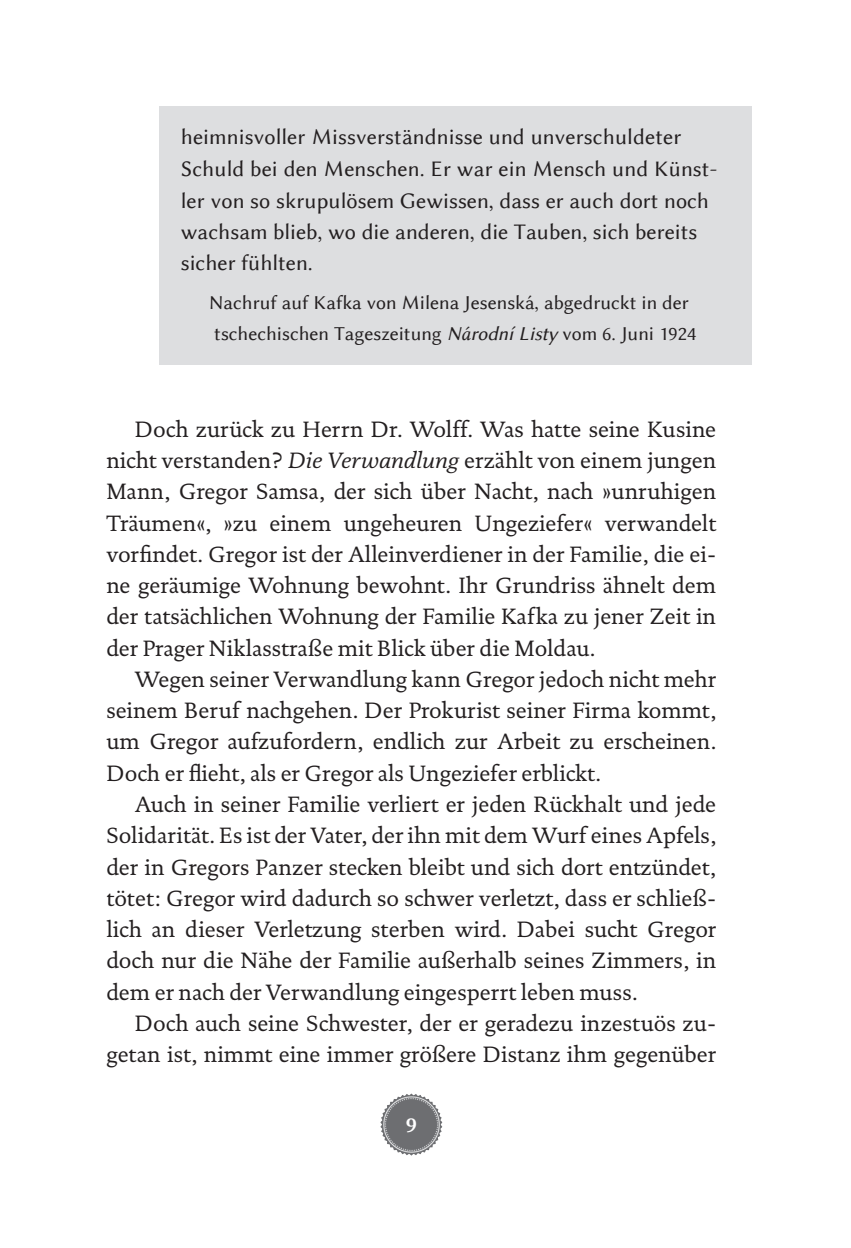
<style>
.page{position:relative;width:851px;height:1248px;background:#fff}
.page>*{position:absolute;margin:0;border:0;box-sizing:border-box;transform-origin:0 0}
.t1{font:22.5px/31.2px "Documenta 130408";color:#231f20;text-align:justify}
.t2{font:22.5px/31.5px "Lin Biolinum";letter-spacing:.005em;color:#231f20}
.t3{font:22.5px "Lin Biolinum B";color:#fff}
.t4{font:20px/31.2px "Lin Biolinum";color:#231f20}
.s1{font-family:"Lin Biolinum I"}
.s2{font-style:italic}
</style>
<div class="page">
<div style="left:159px;top:106px;width:592px;height:259px;background:#dddee0"></div>
<p class="t2" style="left:181px;top:121px;width:538px">heimnisvoller Missverständnisse und unverschuldeter Schuld bei den Menschen. Er war ein Mensch und Künst&shy;ler von so skrupulösem Gewissen, dass er auch dort noch wachsam blieb, wo die anderen, die Tauben, sich bereits sicher fühlten.</p>
<p class="t4" style="left:209px;top:286px;width:488px">Nachruf auf Kafka von Milena Jesenská, abgedruckt in der tschechischen Tageszeitung <span class="s1">Národní Listy</span> vom 6. Juni 1924</p>
<p class="t1" style="left:106px;top:413px;width:611px;text-indent:28px">Doch zurück zu Herrn Dr. Wolff. Was hatte seine Kusine nicht verstanden? <span class="s2">Die Verwandlung</span> erzählt von einem jungen Mann, Gregor Samsa, der sich über Nacht, nach »unruhigen Träumen«, »zu einem ungeheuren Ungeziefer« verwandelt vorfindet. Gregor ist der Alleinverdiener in der Familie, die ei&shy;ne geräumige Wohnung bewohnt. Ihr Grundriss ähnelt dem der tatsächlichen Wohnung der Familie Kafka zu jener Zeit in der Prager Niklasstraße mit Blick über die Moldau.</p>
<p class="t1" style="left:106px;top:663px;width:611px;text-indent:28px">Wegen seiner Verwandlung kann Gregor jedoch nicht mehr seinem Beruf nachgehen. Der Prokurist seiner Firma kommt, um Gregor aufzufordern, endlich zur Arbeit zu erscheinen.<br>Doch er flieht, als er Gregor als Ungeziefer erblickt.</p>
<p class="t1" style="left:106px;top:788px;width:611px;text-indent:28px">Auch in seiner Familie verliert er jeden Rückhalt und jede Solidarität. Es ist der Vater, der ihn mit dem Wurf eines Apfels, der in Gregors Panzer stecken bleibt und sich dort entzündet, tötet: Gregor wird dadurch so schwer verletzt, dass er schließ&shy;lich an dieser Verletzung sterben wird. Dabei sucht Gregor doch nur die Nähe der Familie außerhalb seines Zimmers, in dem er nach der Verwandlung eingesperrt leben muss.</p>
<p class="t1" style="left:106px;top:1006px;width:611px;text-align:right">Doch auch seine Schwester, der er geradezu inzestuös zu&shy;getan ist, nimmt eine immer größere Distanz ihm gegenüber</p>
<p class="t3" style="left:405px;top:1111px;width:13px">9</p>
</div>
